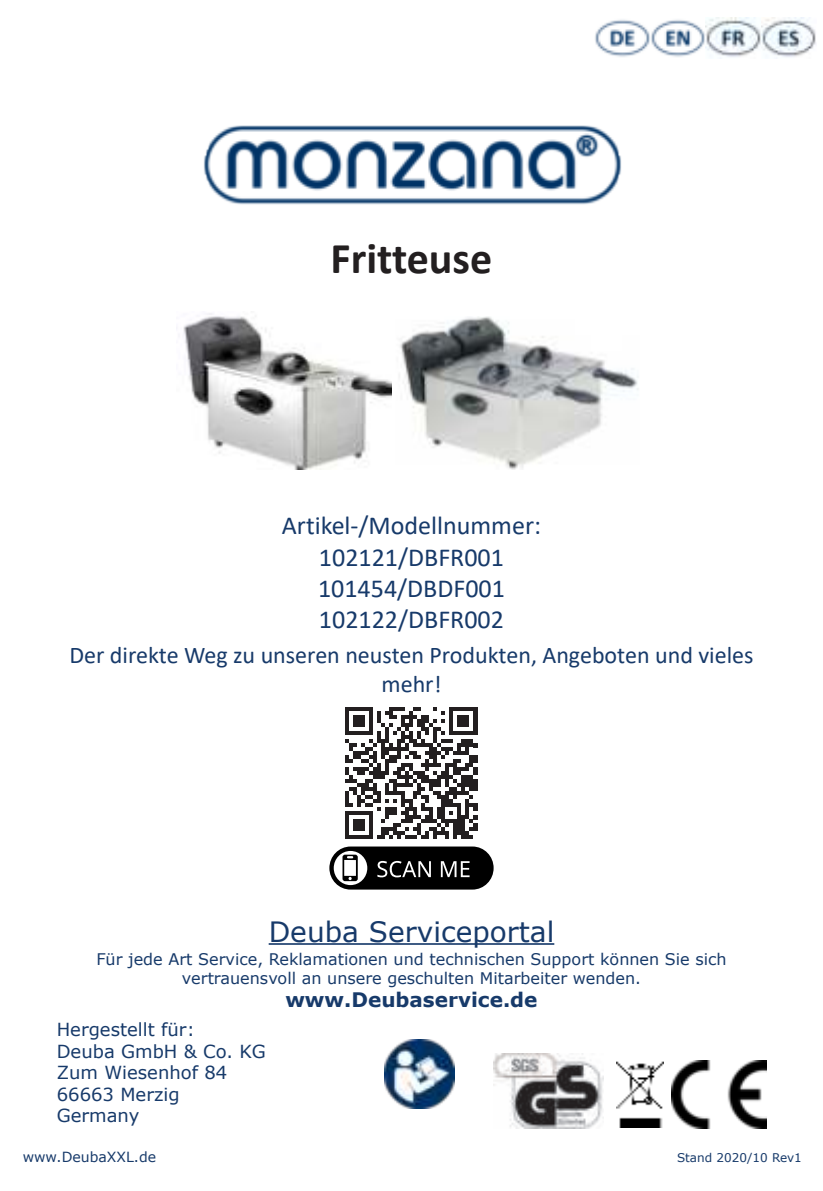
<style>
.page{position:relative;width:823px;height:1191px;background:#fff}
.page>*{position:absolute;margin:0;border:0;box-sizing:border-box;transform-origin:0 0}
.t1{font:700 44px "Calibri";color:#231f20}
.t2{font:28px "Verdana";color:#173a6a}
.t3{font:26px/31.2px "Calibri";color:#173a6a;text-align:center}
.t4{font:24px/28.8px "Calibri";color:#173a6a;text-align:center}
.t5{font:700 20px "Verdana";color:#173a6a}
.t6{font:18px/21.6px "Verdana";color:#173a6a}
.t7{font:16px/19.2px "Verdana";color:#173a6a;text-align:center}
.t8{font:14px "Verdana";color:#173a6a}
.t9{font:12px "Verdana";color:#173a6a}
</style>
<div class="page">
<img style="left:595px;top:17px;width:221px;height:40px">
<img style="left:203px;top:125px;width:419px;height:80px">
<hr style="left:268px;top:943px;width:286px;height:1px;background:#173a6a">
<img style="left:671px;top:1060px;width:94px;height:68px">
<img style="left:616px;top:1061px;width:47px;height:66px">
<svg style="left:345px;top:707px;width:132px;height:131px"></svg>
<svg style="left:329px;top:846px;width:164px;height:43px"></svg>
<img style="left:384px;top:1039px;width:70px;height:69px">
<img style="left:493px;top:1053px;width:110px;height:75px">
<img style="left:183px;top:313px;width:208px;height:156px">
<img style="left:399px;top:317px;width:240px;height:152px">
<h1 class="t1" style="left:330px;top:237px;width:163px">Fritteuse</h1>
<h3 class="t3" style="left:282px;top:510px;width:260px">Artikel-/Modellnummer:<br>102121/DBFR001<br>101454/DBDF001<br>102122/DBFR002</h3>
<h3 class="t4" style="left:69px;top:641px;width:685px">Der direkte Weg zu unseren neusten Produkten, Angeboten und vieles mehr!</h3>
<h2 class="t2" style="left:268px;top:920px;width:287px">Deuba Serviceportal</h2>
<p class="t7" style="left:96px;top:950px;width:631px">Für jede Art Service, Reklamationen und technischen Support können Sie sich vertrauensvoll an unsere geschulten Mitarbeiter wenden.</p>
<p class="t5" style="left:285px;top:990px;width:253px">www.Deubaservice.de</p>
<p class="t6" style="left:57px;top:1020px;width:210px">Hergestellt für:<br>Deuba GmbH &amp; Co. KG<br>Zum Wiesenhof 84<br>66663 Merzig<br>Germany</p>
<p class="t8" style="left:23px;top:1151px;width:135px">www.DeubaXXL.de</p>
<p class="t9" style="left:676px;top:1153px;width:126px">Stand 2020/10 Rev1</p>
</div>
